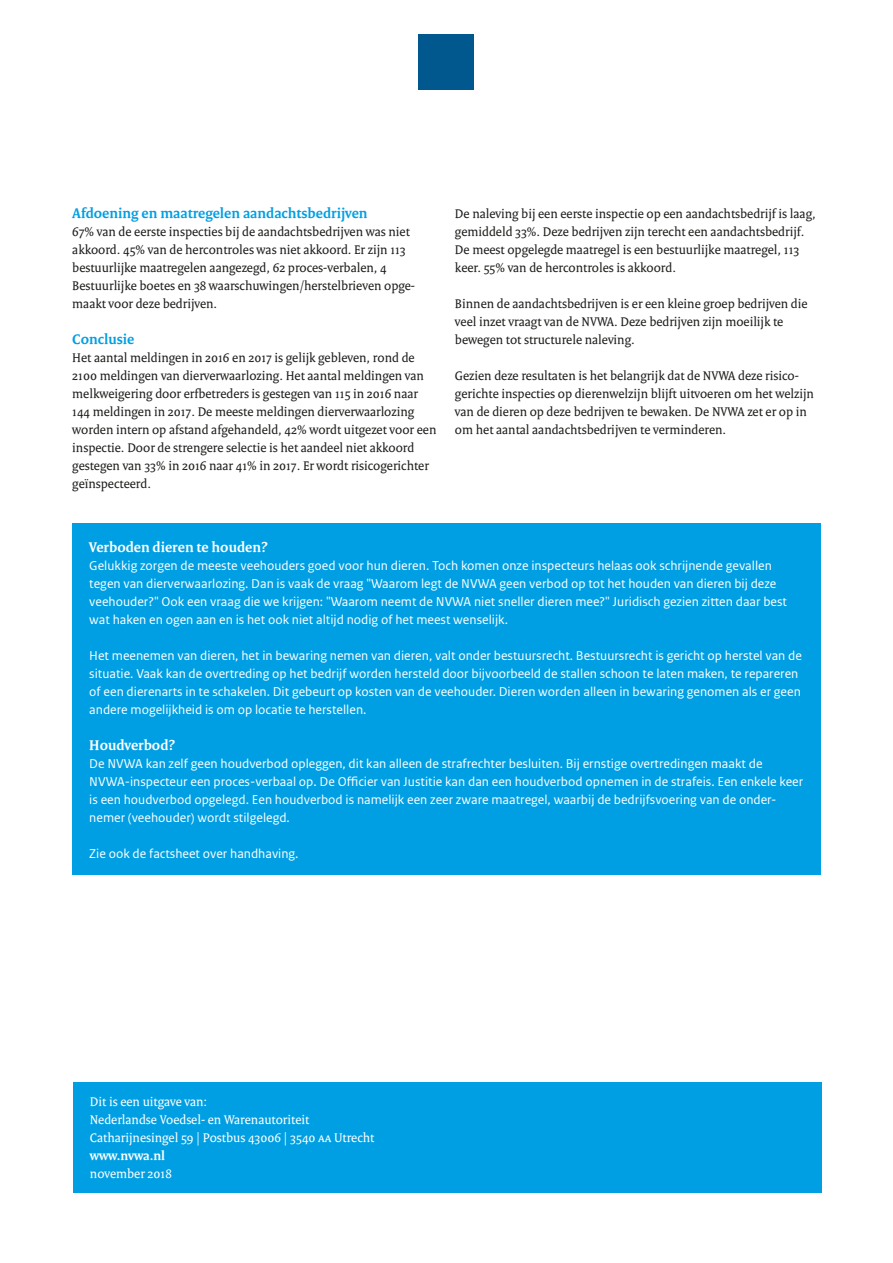
<style>
.page{position:relative;width:893px;height:1263px;background:#fff}
.page>*{position:absolute;margin:0;border:0;box-sizing:border-box;transform-origin:0 0}
._05_RO_Alineakop{font:700 15px "Rijksoverheid Serif";color:#009fe3}
._05_RO_Alineakop___w{font:700 15px "Rijksoverheid Serif";color:#fff}
._10_RO_Broodtekst{font:13.5px/18px "Rijksoverheid Serif";color:#1d1d1b}
._21_RO_Kader_Broodte{font:13.5px/18px "Rijksoverheid Sans Text";color:#fff}
.t1{font:13.5px/18px "Rijksoverheid Serif";color:#fff}
.t2{font:700 13.5px "Rijksoverheid Serif";color:#fff}
</style>
<div class="page">
<div style="left:72px;top:524px;width:749px;height:351px;background:#009fe3"></div>
<div style="left:73px;top:1082px;width:748px;height:111px;background:#009fe3"></div>
<div style="left:419px;top:34px;width:55px;height:55px;background:#00588e"></div>
<p class="_05_RO_Alineakop" style="left:72px;top:204px;width:297px">Afdoening en maatregelen aandachtsbedrijven</p>
<p class="_10_RO_Broodtekst" style="left:72px;top:222px;width:344px">67% van de eerste inspecties bij de aandachtsbedrijven was niet akkoord. 45% van de hercontroles was niet akkoord. Er zijn 113 bestuurlijke maatregelen aangezegd, 62 proces-verbalen, 4<br>Bestuurlijke boetes en 38 waarschuwingen/herstelbrieven opge&shy;maakt voor deze bedrijven.</p>
<p class="_05_RO_Alineakop" style="left:72px;top:330px;width:64px">Conclusie</p>
<p class="_10_RO_Broodtekst" style="left:72px;top:348px;width:366px">Het aantal meldingen in 2016 en 2017 is gelijk gebleven, rond de 2100 meldingen van dierverwaarlozing. Het aantal meldingen van melkweigering door erfbetreders is gestegen van 115 in 2016 naar 144 meldingen in 2017. De meeste meldingen dierverwaarlozing worden intern op afstand afgehandeld, 42% wordt uitgezet voor een inspectie. Door de strengere selectie is het aandeel niet akkoord gestegen van 33% in 2016 naar 41% in 2017. Er wordt risicogerichter geïnspecteerd.</p>
<p class="_10_RO_Broodtekst" style="left:455px;top:204px;width:362px">De naleving bij een eerste inspectie op een aandachtsbedrijf is laag, gemiddeld 33%. Deze bedrijven zijn terecht een aandachtsbedrijf.<br>De meest opgelegde maatregel is een bestuurlijke maatregel, 113 keer. 55% van de hercontroles is akkoord.</p>
<p class="_10_RO_Broodtekst" style="left:455px;top:294px;width:354px">Binnen de aandachtsbedrijven is er een kleine groep bedrijven die veel inzet vraagt van de NVWA. Deze bedrijven zijn moeilijk te bewegen tot structurele naleving.</p>
<p class="_10_RO_Broodtekst" style="left:455px;top:366px;width:360px">Gezien deze resultaten is het belangrijk dat de NVWA deze risico&shy;gerichte inspecties op dierenwelzijn blijft uitvoeren om het welzijn van de dieren op deze bedrijven te bewaken. De NVWA zet er op in om het aantal aandachtsbedrijven te verminderen.</p>
<p class="_05_RO_Alineakop___w" style="left:89px;top:538px;width:180px">Verboden dieren te houden?</p>
<p class="_21_RO_Kader_Broodte" style="left:89px;top:557px;width:699px">Gelukkig zorgen de meeste veehouders goed voor hun dieren. Toch komen onze inspecteurs helaas ook schrijnende gevallen tegen van dierverwaarlozing. Dan is vaak de vraag "Waarom legt de NVWA geen verbod op tot het houden van dieren bij deze veehouder?" Ook een vraag die we krijgen: "Waarom neemt de NVWA niet sneller dieren mee?" Juridisch gezien zitten daar best wat haken en ogen aan en is het ook niet altijd nodig of het meest wenselijk.</p>
<p class="_21_RO_Kader_Broodte" style="left:89px;top:647px;width:714px">Het meenemen van dieren, het in bewaring nemen van dieren, valt onder bestuursrecht. Bestuursrecht is gericht op herstel van de situatie. Vaak kan de overtreding op het bedrijf worden hersteld door bijvoorbeeld de stallen schoon te laten maken, te repareren of een dierenarts in te schakelen. Dit gebeurt op kosten van de veehouder. Dieren worden alleen in bewaring genomen als er geen andere mogelijkheid is om op locatie te herstellen.</p>
<p class="_05_RO_Alineakop___w" style="left:89px;top:736px;width:87px">Houdverbod?</p>
<p class="_21_RO_Kader_Broodte" style="left:89px;top:755px;width:715px">De NVWA kan zelf geen houdverbod opleggen, dit kan alleen de strafrechter besluiten. Bij ernstige overtredingen maakt de NVWA-inspecteur een proces-verbaal op. De Officier van Justitie kan dan een houdverbod opnemen in de strafeis. Een enkele keer is een houdverbod opgelegd. Een houdverbod is namelijk een zeer zware maatregel, waarbij de bedrijfsvoering van de onder&shy;nemer (veehouder) wordt stilgelegd.</p>
<p class="_21_RO_Kader_Broodte" style="left:89px;top:845px;width:211px">Zie ook de factsheet over handhaving.</p>
<p class="t1" style="left:90px;top:1093px;width:286px">Dit is een uitgave van:<br>Nederlandse Voedsel- en Warenautoriteit<br>Catharijnesingel 59 | Postbus 43006 | 3540 aa Utrecht</p>
<p class="t2" style="left:90px;top:1148px;width:77px">www.nvwa.nl</p>
<p class="t1" style="left:90px;top:1165px;width:83px">november 2018</p>
</div>
